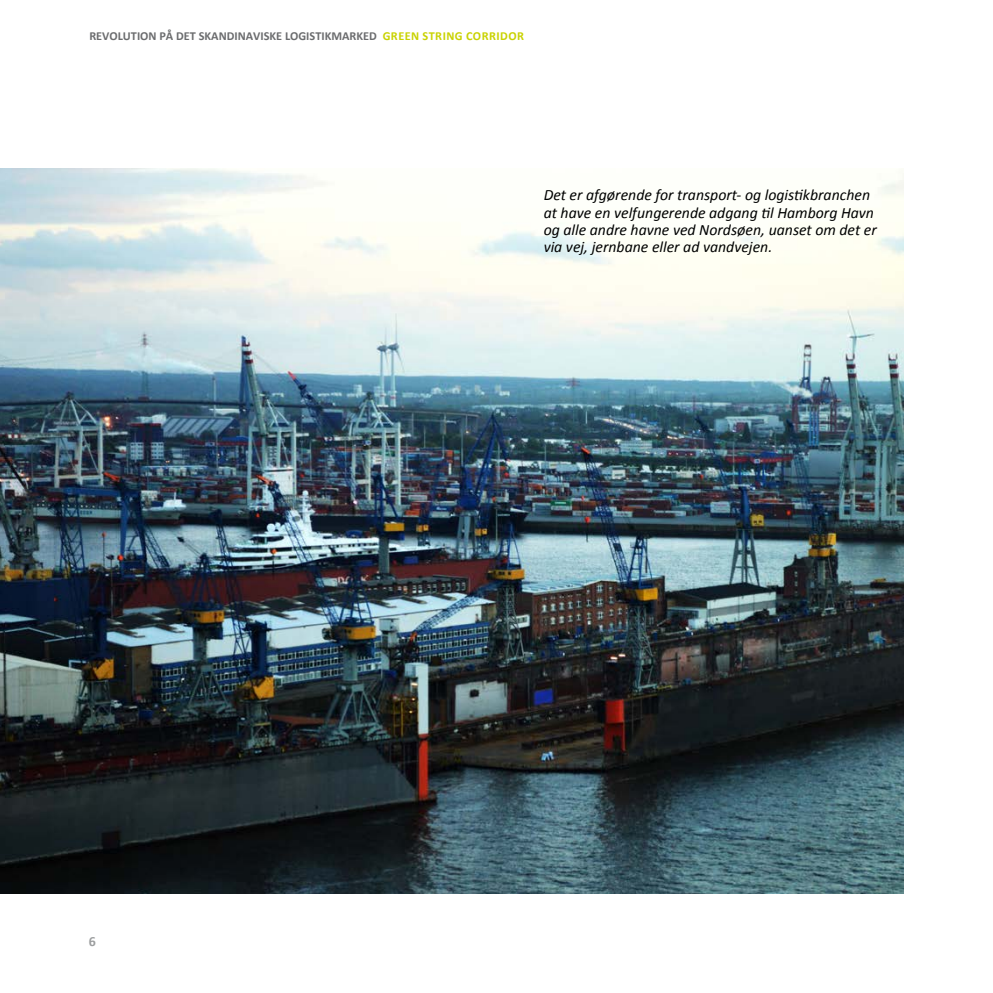
<style>
.page{position:relative;width:993px;height:993px;background:#fff}
.page>*{position:absolute;margin:0;border:0;box-sizing:border-box;transform-origin:0 0}
.t1{font:italic 15.75px/17px "Calibri";color:#000}
.t2{font:700 14px "Calibri";color:#9c9e9f}
.t3{font:700 12.25px "Calibri";color:#6b6c6e}
.s1{color:#c9d200}
</style>
<div class="page">
<img style="left:0;top:169px;width:903px;height:724px">
<p class="t3" style="left:89px;top:28px;width:436px">REVOLUTION PÅ DET SKANDINAVISKE LOGISTIKMARKED <span class="s1">GREEN STRING CORRIDOR</span></p>
<p class="t1" style="left:543px;top:186px;width:334px">Det er afgørende for transport- og logistikbranchen at have en velfungerende adgang til Hamborg Havn og alle andre havne ved Nordsøen, uanset om det er via vej, jernbane eller ad vandvejen.</p>
<p class="t2" style="left:89px;top:932px;width:9px">6</p>
</div>
